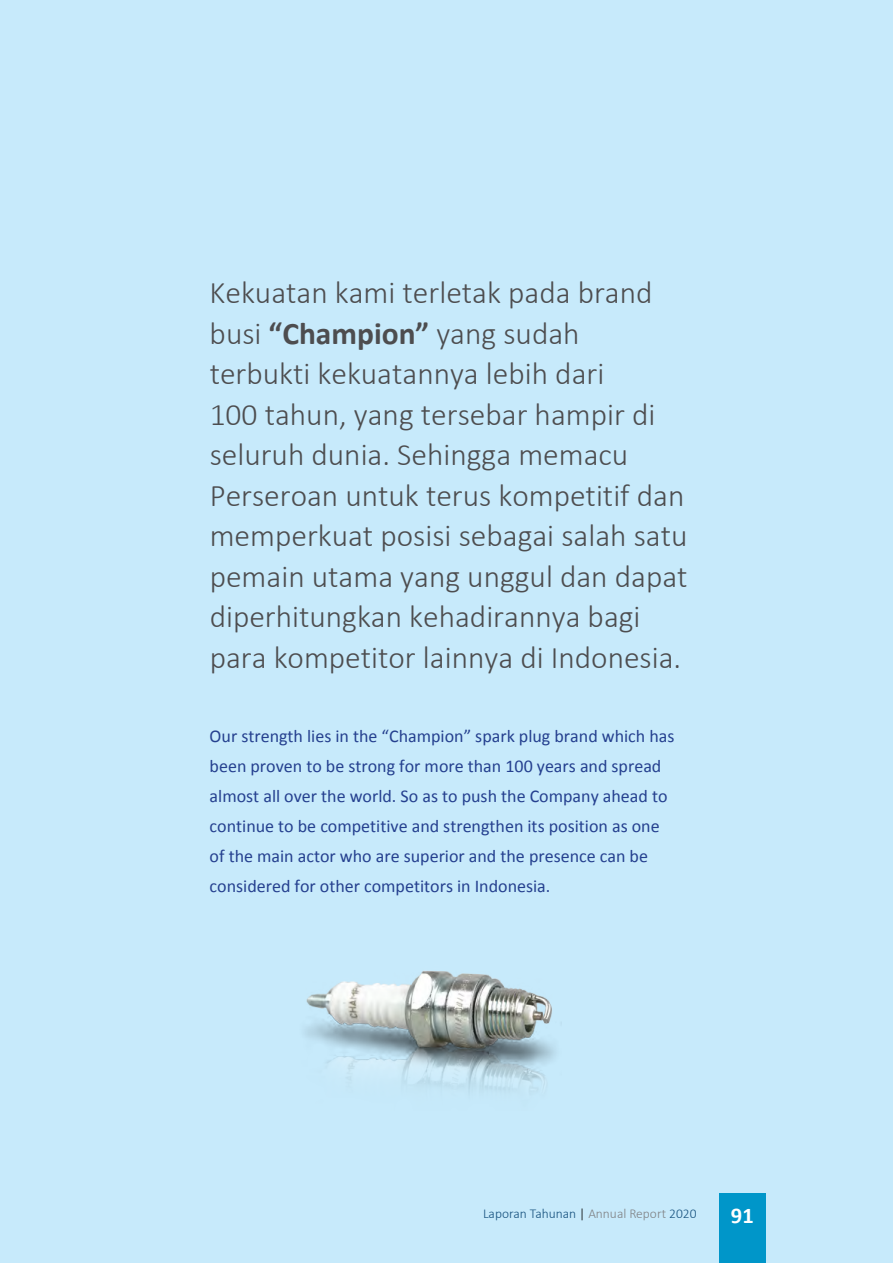
<style>
.page{position:relative;width:893px;height:1263px;background:#c7eafb}
.page>*{position:absolute;margin:0;border:0;box-sizing:border-box;transform-origin:0 0}
.t1{font:300 31.5px/40.5px "Calibri";color:#4d4d4f}
.t2{font:700 22.5px "Calibri";color:#fff}
.t3{font:18px/30px "Calibri";color:#25408f}
.t4{font:300 13.5px "Calibri";color:#16517e}
.s1{font-weight:700}
.s2{color:#000}
.s3{color:#808285}
</style>
<div class="page">
<img style="left:305px;top:971px;width:251px;height:121px">
<div style="left:719px;top:1193px;width:46px;height:70px;background:#0096c9"></div>
<p class="t1" style="left:210px;top:272px;width:479px">Kekuatan kami terletak pada brand busi <span class="s1">“Champion”</span> yang sudah terbukti kekuatannya lebih dari<br>100 tahun, yang tersebar hampir di seluruh dunia. Sehingga memacu Perseroan untuk terus kompetitif dan memperkuat posisi sebagai salah satu pemain utama yang unggul dan dapat diperhitungkan kehadirannya bagi para kompetitor lainnya di Indonesia.</p>
<p class="t3" style="left:210px;top:721px;width:466px">Our strength lies in the “Champion” spark plug brand which has been proven to be strong for more than 100 years and spread almost all over the world. So as to push the Company ahead to continue to be competitive and strengthen its position as one of the main actor who are superior and the presence can be considered for other competitors in Indonesia.</p>
<p class="t4" style="left:483px;top:1205px;width:215px">Laporan Tahunan <span class="s2">|</span> <span class="s3">Annual Report</span> 2020</p>
<p class="t2" style="left:731px;top:1201px;width:24px">91</p>
</div>
